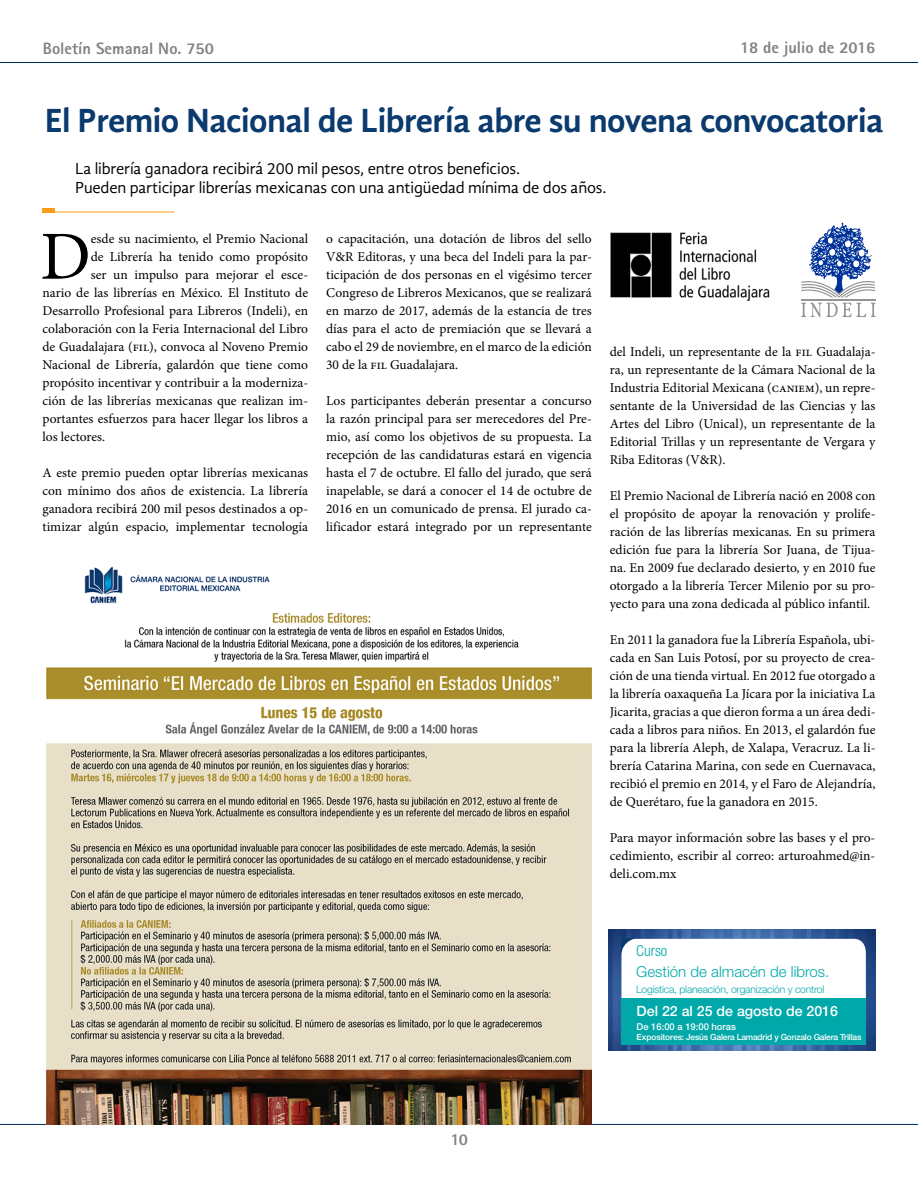
<style>
.page{position:relative;width:918px;height:1188px;background:#fff}
.page>*{position:absolute;margin:0;border:0;box-sizing:border-box;transform-origin:0 0}
.t1{font:68.85px "Minion Pro";color:#000}
.t2{font:700 34.5px "Gandhi Sans";letter-spacing:-.015em;color:#0a3a6e}
.t3{font:16.5px/19.5px "Gandhi Sans";letter-spacing:-.01em;color:#000}
.t4{font:800 16.5px "Rotis Sans Serif";color:#808285}
.t5{font:300 15.15px "Helvetica Neue LT Std";color:#00a8a9}
.t6{font:300 condensed 15.15px "Helvetica Neue LT Std";color:#00a8a9}
.t7{font:500 14.1px "Helvetica Neue LT Std";color:#fff}
.t8{font:13.5px/18px "Minion Pro";color:#000;text-align:justify}
.t9{font:300 10.35px "Helvetica Neue LT Std";letter-spacing:-.02em;color:#00a8a9}
.t10{font:500 9.45px "Helvetica Neue LT Std";color:#fff}
.t11{font:500 8.55px "Helvetica Neue LT Std";letter-spacing:-.025em;color:#fff}
</style>
<div class="page">
<hr style="left:0;top:62px;width:918px;height:1px;background:#00295c">
<hr style="left:0;top:1124px;width:918px;height:1px;background:#00295c">
<img style="left:46px;top:566px;width:546px;height:559px">
<hr style="left:43px;top:212px;width:131px;height:1px;background:#f99d1c">
<hr style="left:43px;top:208px;width:12px;height:4px;background:#f99d1c">
<svg style="left:801px;top:223px;width:74px;height:94px"></svg>
<img style="left:610px;top:233px;width:160px;height:67px">
<img style="left:608px;top:930px;width:267px;height:120px">
<svg style="left:621px;top:938px;width:245px;height:107px"></svg>
<p class="t4" style="left:43px;top:38px;width:173px">Boletín Semanal No. 750</p>
<p class="t4" style="left:740px;top:37px;width:137px">18 de julio de 2016</p>
<h2 class="t2" style="left:45px;top:100px;width:840px">El Premio Nacional de Librería abre su novena convocatoria</h2>
<p class="t3" style="left:75px;top:158px;width:533px">La librería ganadora recibirá 200 mil pesos, entre otros beneficios.<br>Pueden participar librerías mexicanas con una antigüedad mínima de dos años.</p>
<p class="t8" style="left:326px;top:229px;width:267px">o capacitación, una dotación de libros del sello V&amp;R Editoras, y una beca del Indeli para la par&shy;ticipación de dos personas en el vigésimo tercer Congreso de Libreros Mexicanos, que se realizará en marzo de 2017, además de la estancia de tres días para el acto de premiación que se llevará a cabo el 29 de noviembre, en el marco de la edición 30 de la fil Guadalajara.</p>
<p class="t8" style="left:326px;top:391px;width:267px">Los participantes deberán presentar a concurso la razón principal para ser merecedores del Pre&shy;mio, así como los objetivos de su propuesta. La recepción de las candidaturas estará en vigencia hasta el 7 de octubre. El fallo del jurado, que será inapelable, se dará a conocer el 14 de octubre de 2016 en un comunicado de prensa. El jurado ca&shy;lificador estará integrado por un representante</p>
<h1 class="t1" style="left:40px;top:211px;width:52px">D</h1>
<p class="t8" style="left:91px;top:229px;width:219px">esde su nacimiento, el Premio Nacional</p>
<p class="t8" style="left:91px;top:247px;width:219px">de Librería ha tenido como propósito</p>
<p class="t8" style="left:91px;top:265px;width:219px">ser un impulso para mejorar el esce-</p>
<p class="t8" style="left:43px;top:283px;width:267px">nario de las librerías en México. El Instituto de</p>
<p class="t8" style="left:43px;top:301px;width:267px">Desarrollo Profesional para Libreros (Indeli), en</p>
<p class="t8" style="left:43px;top:319px;width:267px">colaboración con la Feria Internacional del Libro</p>
<p class="t8" style="left:43px;top:337px;width:267px">de Guadalajara (fil), convoca al Noveno Premio</p>
<p class="t8" style="left:43px;top:355px;width:267px">Nacional de Librería, galardón que tiene como</p>
<p class="t8" style="left:43px;top:373px;width:267px">propósito incentivar y contribuir a la moderniza-</p>
<p class="t8" style="left:43px;top:391px;width:267px">ción de las librerías mexicanas que realizan im-</p>
<p class="t8" style="left:43px;top:409px;width:267px">portantes esfuerzos para hacer llegar los libros a</p>
<p class="t8" style="left:43px;top:427px;width:64px">los lectores.</p>
<p class="t8" style="left:43px;top:463px;width:267px">A este premio pueden optar librerías mexicanas con mínimo dos años de existencia. La librería ganadora recibirá 200 mil pesos destinados a op&shy;timizar algún espacio, implementar tecnología</p>
<p class="t8" style="left:610px;top:343px;width:267px">del Indeli, un representante de la fil Guadalaja&shy;ra, un representante de la Cámara Nacional de la Industria Editorial Mexicana (caniem), un repre&shy;sentante de la Universidad de las Ciencias y las Artes del Libro (Unical), un representante de la Editorial Trillas y un representante de Vergara y Riba Editoras (V&amp;R).</p>
<p class="t8" style="left:610px;top:487px;width:267px">El Premio Nacional de Librería nació en 2008 con el propósito de apoyar la renovación y prolife&shy;ración de las librerías mexicanas. En su primera edición fue para la librería Sor Juana, de Tijua&shy;na. En 2009 fue declarado desierto, y en 2010 fue otorgado a la librería Tercer Milenio por su pro&shy;yecto para una zona dedicada al público infantil.</p>
<p class="t8" style="left:610px;top:631px;width:267px">En 2011 la ganadora fue la Librería Española, ubi&shy;cada en San Luis Potosí, por su proyecto de crea&shy;ción de una tienda virtual. En 2012 fue otorgado a la librería oaxaqueña La Jícara por la iniciativa La Jicarita, gracias a que dieron forma a un área dedi&shy;cada a libros para niños. En 2013, el galardón fue para la librería Aleph, de Xalapa, Veracruz. La li&shy;brería Catarina Marina, con sede en Cuernavaca, recibió el premio en 2014, y el Faro de Alejandría, de Querétaro, fue la ganadora en 2015.</p>
<p class="t8" style="left:610px;top:829px;width:267px">Para mayor información sobre las bases y el pro&shy;cedimiento, escribir al correo: arturoahmed@in&shy;deli.com.mx</p>
<p class="t4" style="left:450px;top:1129px;width:19px">10</p>
<p class="t6" style="left:636px;top:942px;width:33px">Curso</p>
<p class="t5" style="left:636px;top:962px;width:195px">Gestión de almacén de libros.</p>
<p class="t9" style="left:636px;top:983px;width:190px">Logística, planeación, organización y control</p>
<p class="t7" style="left:637px;top:1003px;width:203px">Del 22 al 25 de agosto de 2016</p>
<p class="t10" style="left:637px;top:1021px;width:101px">De 16:00 a 19:00 horas</p>
<p class="t11" style="left:637px;top:1032px;width:226px">Expositores: Jesús Galera Lamadrid y Gonzalo Galera Trillas</p>
</div>
